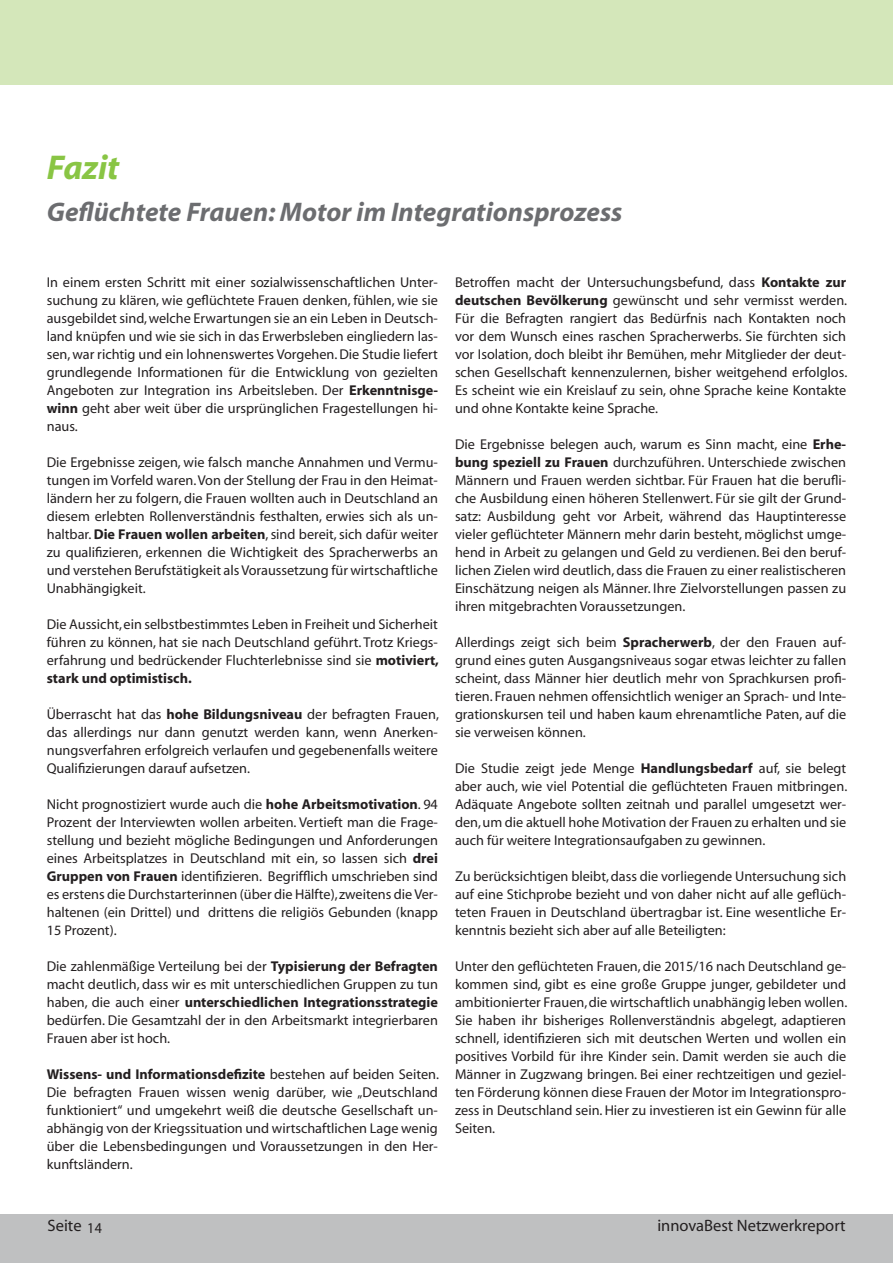
<style>
.page{position:relative;width:893px;height:1263px;background:#fff}
.page>*{position:absolute;margin:0;border:0;box-sizing:border-box;transform-origin:0 0}
.t1{font:italic 700 34.5px "Myriad";color:#89c544}
.t2{font:italic 700 27px "Myriad";color:#6c6d70}
.t3{font:16.5px "Myriad";color:#231f20}
.t4{font:14.25px/18px "Myriad";color:#231f20;text-align:justify}
.s1{font-weight:700}
</style>
<div class="page">
<div style="left:0;top:0;width:893px;height:85px;background:#d4e7ba"></div>
<div style="left:0;top:1214px;width:893px;height:49px;background:#bfc0c1"></div>
<h1 class="t1" style="left:47px;top:150px;width:74px">Fazit</h1>
<h2 class="t2" style="left:47px;top:198px;width:577px">Geflüchtete Frauen: Motor im Integrationsprozess</h2>
<p class="t4" style="left:47px;top:274px;width:393px">In einem ersten Schritt mit einer sozialwissenschaftlichen Unter&shy;suchung zu klären, wie geflüchtete Frauen denken, fühlen, wie sie ausgebildet sind, welche Erwartungen sie an ein Leben in Deutsch&shy;land knüpfen und wie sie sich in das Erwerbsleben eingliedern las&shy;sen, war richtig und ein lohnenswertes Vorgehen. Die Studie liefert grundlegende Informationen für die Entwicklung von gezielten Angeboten zur Integration ins Arbeitsleben. Der <span class="s1">Erkenntnisge&shy;winn</span> geht aber weit über die ursprünglichen Fragestellungen hi&shy;naus.</p>
<p class="t4" style="left:47px;top:454px;width:393px">Die Ergebnisse zeigen, wie falsch manche Annahmen und Vermu&shy;tungen im Vorfeld waren. Von der Stellung der Frau in den Heimat&shy;ländern her zu folgern, die Frauen wollten auch in Deutschland an diesem erlebten Rollenverständnis festhalten, erwies sich als un&shy;haltbar. <span class="s1">Die Frauen wollen arbeiten</span>, sind bereit, sich dafür weiter zu qualifizieren, erkennen die Wichtigkeit des Spracherwerbs an und verstehen Berufstätigkeit als Voraussetzung für wirtschaftliche Unabhängigkeit.</p>
<p class="t4" style="left:47px;top:616px;width:393px">Die Aussicht, ein selbstbestimmtes Leben in Freiheit und Sicherheit führen zu können, hat sie nach Deutschland geführt. Trotz Kriegs&shy;erfahrung und bedrückender Fluchterlebnisse sind sie <span class="s1">motiviert, stark und optimistisch.</span></p>
<p class="t4" style="left:47px;top:706px;width:394px">Überrascht hat das <span class="s1">hohe Bildungsniveau</span> der befragten Frauen, das allerdings nur dann genutzt werden kann, wenn Anerken&shy;nungsverfahren erfolgreich verlaufen und gegebenenfalls weitere Qualifizierungen darauf aufsetzen.</p>
<p class="t4" style="left:47px;top:796px;width:393px">Nicht prognostiziert wurde auch die <span class="s1">hohe Arbeitsmotivation</span>. 94<br>Prozent der Interviewten wollen arbeiten. Vertieft man die Frage&shy;stellung und bezieht mögliche Bedingungen und Anforderungen eines Arbeitsplatzes in Deutschland mit ein, so lassen sich <span class="s1">drei Gruppen von Frauen</span> identifizieren. Begrifflich umschrieben sind es erstens die Durchstarterinnen (über die Hälfte), zweitens die Ver&shy;haltenen (ein Drittel) und drittens die religiös Gebunden (knapp 15 Prozent).</p>
<p class="t4" style="left:47px;top:958px;width:393px">Die zahlenmäßige Verteilung bei der <span class="s1">Typisierung der Befragten </span>macht deutlich, dass wir es mit unterschiedlichen Gruppen zu tun haben, die auch einer <span class="s1">unterschiedlichen Integrationsstrategie </span>bedürfen. Die Gesamtzahl der in den Arbeitsmarkt integrierbaren Frauen aber ist hoch.</p>
<p class="t4" style="left:47px;top:1066px;width:394px"><span class="s1">Wissens- und Informationsdefizite</span> bestehen auf beiden Seiten.<br>Die befragten Frauen wissen wenig darüber, wie „Deutschland funktioniert“ und umgekehrt weiß die deutsche Gesellschaft un&shy;abhängig von der Kriegssituation und wirtschaftlichen Lage wenig über die Lebensbedingungen und Voraussetzungen in den Her&shy;kunftsländern.</p>
<p class="t4" style="left:455px;top:274px;width:394px">Betroffen macht der Untersuchungsbefund, dass <span class="s1">Kontakte zur deutschen Bevölkerung</span> gewünscht und sehr vermisst werden.<br>Für die Befragten rangiert das Bedürfnis nach Kontakten noch vor dem Wunsch eines raschen Spracherwerbs. Sie fürchten sich vor Isolation, doch bleibt ihr Bemühen, mehr Mitglieder der deut&shy;schen Gesellschaft kennenzulernen, bisher weitgehend erfolglos.<br>Es scheint wie ein Kreislauf zu sein, ohne Sprache keine Kontakte und ohne Kontakte keine Sprache.</p>
<p class="t4" style="left:455px;top:436px;width:393px">Die Ergebnisse belegen auch, warum es Sinn macht, eine <span class="s1">Erhe&shy;bung speziell zu Frauen</span> durchzuführen. Unterschiede zwischen Männern und Frauen werden sichtbar. Für Frauen hat die berufli&shy;che Ausbildung einen höheren Stellenwert. Für sie gilt der Grund&shy;satz: Ausbildung geht vor Arbeit, während das Hauptinteresse vieler geflüchteter Männern mehr darin besteht, möglichst umge&shy;hend in Arbeit zu gelangen und Geld zu verdienen. Bei den beruf&shy;lichen Zielen wird deutlich, dass die Frauen zu einer realistischeren Einschätzung neigen als Männer. Ihre Zielvorstellungen passen zu ihren mitgebrachten Voraussetzungen.</p>
<p class="t4" style="left:455px;top:634px;width:393px">Allerdings zeigt sich beim <span class="s1">Spracherwerb</span>, der den Frauen auf&shy;grund eines guten Ausgangsniveaus sogar etwas leichter zu fallen scheint, dass Männer hier deutlich mehr von Sprachkursen profi&shy;tieren. Frauen nehmen offensichtlich weniger an Sprach- und Inte&shy;grationskursen teil und haben kaum ehrenamtliche Paten, auf die sie verweisen können.</p>
<p class="t4" style="left:455px;top:760px;width:394px">Die Studie zeigt jede Menge <span class="s1">Handlungsbedarf</span> auf, sie belegt aber auch, wie viel Potential die geflüchteten Frauen mitbringen.<br>Adäquate Angebote sollten zeitnah und parallel umgesetzt wer&shy;den, um die aktuell hohe Motivation der Frauen zu erhalten und sie auch für weitere Integrationsaufgaben zu gewinnen.</p>
<p class="t4" style="left:455px;top:868px;width:393px">Zu berücksichtigen bleibt, dass die vorliegende Untersuchung sich auf eine Stichprobe bezieht und von daher nicht auf alle geflüch&shy;teten Frauen in Deutschland übertragbar ist. Eine wesentliche Er&shy;kenntnis bezieht sich aber auf alle Beteiligten:</p>
<p class="t4" style="left:455px;top:958px;width:394px">Unter den geflüchteten Frauen, die 2015/16 nach Deutschland ge&shy;kommen sind, gibt es eine große Gruppe junger, gebildeter und ambitionierter Frauen, die wirtschaftlich unabhängig leben wollen.<br>Sie haben ihr bisheriges Rollenverständnis abgelegt, adaptieren schnell, identifizieren sich mit deutschen Werten und wollen ein positives Vorbild für ihre Kinder sein. Damit werden sie auch die Männer in Zugzwang bringen. Bei einer rechtzeitigen und geziel&shy;ten Förderung können diese Frauen der Motor im Integrationspro&shy;zess in Deutschland sein. Hier zu investieren ist ein Gewinn für alle Seiten.</p>
<p class="t3" style="left:48px;top:1217px;width:56px">Seite <sub>14</sub></p>
<p class="t3" style="left:657px;top:1217px;width:190px">innovaBest Netzwerkreport</p>
</div>
